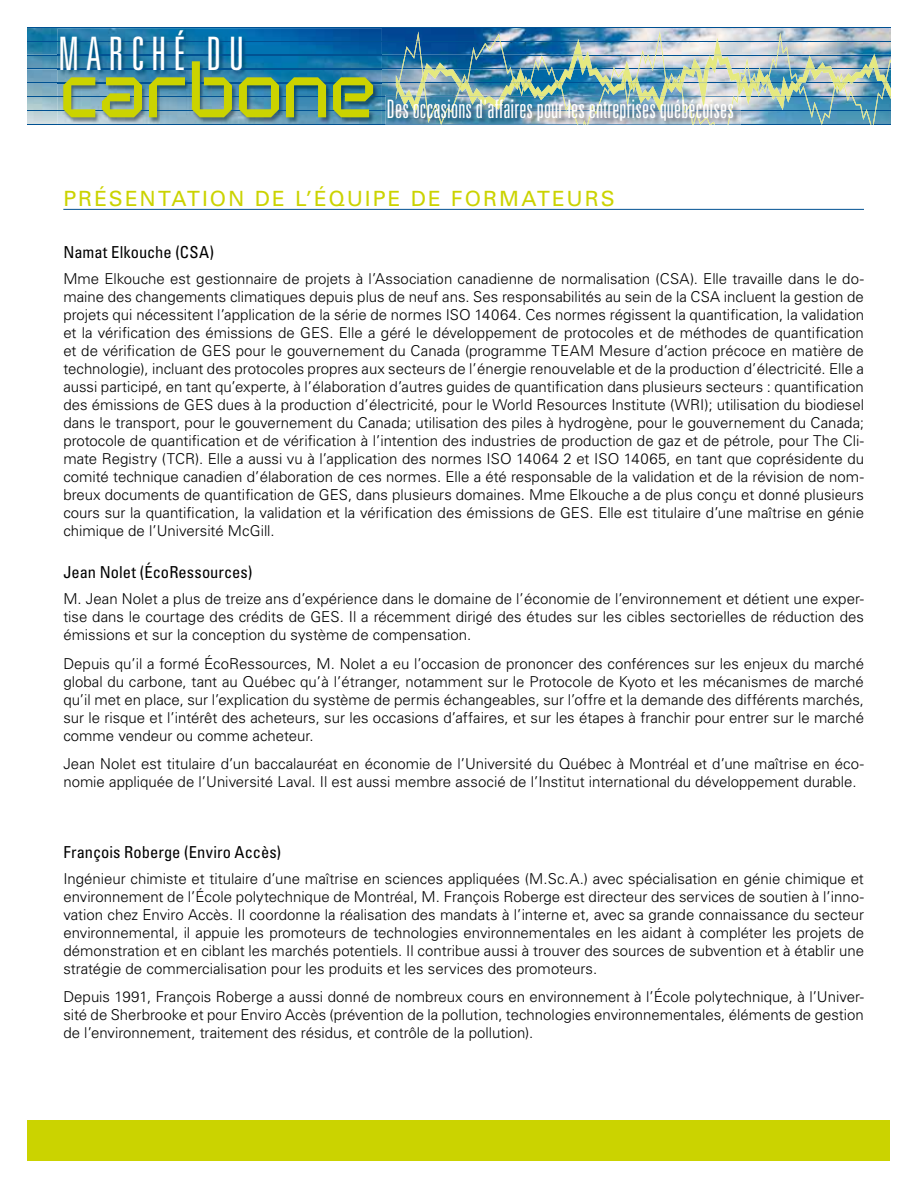
<style>
.page{position:relative;width:918px;height:1188px;background:#fff}
.page>*{position:absolute;margin:0;border:0;box-sizing:border-box;transform-origin:0 0}
.t1{font:57.6px "Blutter";color:#cbd300}
.t2{font:300 ultra-condensed 46.2px "Univers";letter-spacing:.155em;color:#fff}
.t3{font:300 ultra-condensed 25.35px "Univers";letter-spacing:.005em;color:#fff}
.t4{font:21px "Univers";letter-spacing:.095em;color:#cbd300}
.t5{font:condensed 16.5px "Univers";letter-spacing:.005em;color:#000}
.t6{font:300 15px/18px "Univers";color:#000;text-align:justify}
</style>
<div class="page">
<img style="left:27px;top:28px;width:864px;height:96px">
<hr style="left:27px;top:27px;width:864px;height:1px;background:#005192">
<hr style="left:27px;top:41px;width:864px;height:1px;background:#005192">
<hr style="left:27px;top:55px;width:864px;height:1px;background:#005192">
<hr style="left:27px;top:69px;width:864px;height:1px;background:#005192">
<hr style="left:27px;top:83px;width:864px;height:1px;background:#005192">
<hr style="left:27px;top:97px;width:864px;height:1px;background:#005192">
<hr style="left:27px;top:110px;width:864px;height:1px;background:#005192">
<hr style="left:27px;top:124px;width:864px;height:1px;background:#005192">
<img style="left:873px;top:59px;width:18px;height:65px">
<svg style="left:875px;top:110px;width:16px;height:1px"></svg>
<img style="left:738px;top:33px;width:118px;height:72px">
<img style="left:602px;top:31px;width:81px;height:64px">
<img style="left:399px;top:31px;width:157px;height:52px">
<svg style="left:416px;top:41px;width:85px;height:1px"></svg>
<svg style="left:405px;top:55px;width:106px;height:1px"></svg>
<img style="left:683px;top:38px;width:203px;height:41px">
<svg style="left:714px;top:55px;width:161px;height:1px"></svg>
<svg style="left:683px;top:69px;width:208px;height:1px"></svg>
<svg style="left:746px;top:97px;width:145px;height:1px"></svg>
<img style="left:738px;top:76px;width:107px;height:16px">
<img style="left:665px;top:78px;width:17px;height:12px">
<svg style="left:665px;top:79px;width:226px;height:8px;background:#aac2aa"></svg>
<img style="left:511px;top:39px;width:146px;height:56px">
<svg style="left:573px;top:55px;width:16px;height:1px"></svg>
<img style="left:609px;top:73px;width:28px;height:18px">
<img style="left:513px;top:77px;width:49px;height:12px">
<svg style="left:511px;top:83px;width:128px;height:1px"></svg>
<img style="left:417px;top:63px;width:65px;height:32px">
<svg style="left:402px;top:69px;width:263px;height:1px"></svg>
<img style="left:423px;top:74px;width:45px;height:8px">
<img style="left:396px;top:75px;width:16px;height:7px">
<img style="left:57px;top:29px;width:325px;height:95px">
<img style="left:57px;top:41px;width:325px;height:1px">
<img style="left:57px;top:55px;width:325px;height:1px">
<img style="left:57px;top:69px;width:325px;height:1px">
<img style="left:57px;top:83px;width:325px;height:1px">
<img style="left:57px;top:97px;width:325px;height:1px">
<img style="left:57px;top:110px;width:325px;height:1px">
<img style="left:385px;top:95px;width:356px;height:16px">
<img style="left:385px;top:97px;width:356px;height:1px">
<img style="left:385px;top:124px;width:356px;height:1px">
<img style="left:441px;top:124px;width:288px;height:1px">
<img style="left:728px;top:96px;width:11px;height:28px">
<img style="left:586px;top:96px;width:129px;height:28px">
<img style="left:601px;top:97px;width:82px;height:1px">
<img style="left:591px;top:110px;width:100px;height:1px">
<img style="left:396px;top:95px;width:190px;height:29px">
<img style="left:506px;top:97px;width:58px;height:1px">
<img style="left:427px;top:110px;width:146px;height:1px">
<img style="left:400px;top:101px;width:21px;height:13px">
<svg style="left:396px;top:82px;width:72px;height:19px"></svg>
<img style="left:638px;top:96px;width:27px;height:16px">
<svg style="left:639px;top:96px;width:26px;height:4px"></svg>
<img style="left:468px;top:95px;width:38px;height:15px">
<img style="left:469px;top:97px;width:37px;height:1px">
<img style="left:701px;top:96px;width:5px;height:13px">
<svg style="left:533px;top:96px;width:13px;height:4px"></svg>
<img style="left:510px;top:95px;width:230px;height:1px">
<div style="left:28px;top:1120px;width:862px;height:40px;background:#cbd300"></div>
<hr style="left:63px;top:209px;width:801px;height:1px;background:#005192">
<h2 class="t2" style="left:59px;top:29px;width:187px">MARCHÉ DU</h2>
<h1 class="t1" style="left:59px;top:60px;width:318px">Carbone</h1>
<h3 class="t3" style="left:387px;top:96px;width:349px">Des occasions d'affaires pour les entreprises québécoises</h3>
<h3 class="t4" style="left:63px;top:185px;width:78px">PRÉSENTATION</h3>
<h3 class="t4" style="left:255px;top:185px;width:15px">DE</h3>
<h3 class="t4" style="left:295px;top:185px;width:131px">L’ÉQUI PE DE</h3>
<h3 class="t4" style="left:451px;top:185px;width:18px">FORMATEUR</h3>
<h3 class="t4" style="left:601px;top:185px;width:16px">S</h3>
<p class="t5" style="left:63px;top:242px;width:152px">Namat Elkouche (CSA)</p>
<p class="t6" style="left:63px;top:270px;width:802px">Mme Elkouche est gestionnaire de projets à l’Association canadienne de normalisation (CSA). Elle travaille dans le do&shy;maine des changements climatiques depuis plus de neuf ans. Ses responsabilités au sein de la CSA incluent la gestion de projets qui nécessitent l’application de la série de normes ISO 14064. Ces normes régissent la quantification, la validation et la vérification des émissions de GES. Elle a géré le développement de protocoles et de méthodes de quantification et de vérification de GES pour le gouvernement du Canada (programme TEAM Mesure d’action précoce en matière de technologie), incluant des protocoles propres aux secteurs de l’énergie renouvelable et de la production d’électricité. Elle a aussi participé, en tant qu’experte, à l’élaboration d’autres guides de quantification dans plusieurs secteurs : quantification des émissions de GES dues à la production d’électricité, pour le World Resources Institute (WRI); utilisation du biodiesel dans le transport, pour le gouvernement du Canada; utilisation des piles à hydrogène, pour le gouvernement du Canada; protocole de quantification et de vérification à l’intention des industries de production de gaz et de pétrole, pour The Cli&shy;mate Registry (TCR). Elle a aussi vu à l’application des normes ISO 14064 2 et ISO 14065, en tant que coprésidente du comité technique canadien d’élaboration de ces normes. Elle a été responsable de la validation et de la révision de nom&shy;breux documents de quantification de GES, dans plusieurs domaines. Mme Elkouche a de plus conçu et donné plusieurs cours sur la quantification, la validation et la vérification des émissions de GES. Elle est titulaire d’une maîtrise en génie chimique de l’Université McGill.</p>
<p class="t5" style="left:63px;top:561px;width:191px">Jean Nolet (ÉcoRessources)</p>
<p class="t6" style="left:63px;top:589px;width:802px">M. Jean Nolet a plus de treize ans d’expérience dans le domaine de l’économie de l’environnement et détient une exper&shy;tise dans le courtage des crédits de GES. Il a récemment dirigé des études sur les cibles sectorielles de réduction des émissions et sur la conception du système de compensation.</p>
<p class="t6" style="left:63px;top:654px;width:802px">Depuis qu’il a formé ÉcoRessources, M. Nolet a eu l’occasion de prononcer des conférences sur les enjeux du marché global du carbone, tant au Québec qu’à l’étranger, notamment sur le Protocole de Kyoto et les mécanismes de marché qu’il met en place, sur l’explication du système de permis échangeables, sur l’offre et la demande des différents marchés, sur le risque et l’intérêt des acheteurs, sur les occasions d’affaires, et sur les étapes à franchir pour entrer sur le marché comme vendeur ou comme acheteur.</p>
<p class="t6" style="left:63px;top:755px;width:802px">Jean Nolet est titulaire d’un baccalauréat en économie de l’Université du Québec à Montréal et d’une maîtrise en éco&shy;nomie appliquée de l’Université Laval. Il est aussi membre associé de l’Institut international du développement durable.</p>
<p class="t5" style="left:63px;top:841px;width:219px">François Roberge (Enviro Accès)</p>
<p class="t6" style="left:63px;top:869px;width:802px">Ingénieur chimiste et titulaire d’une maîtrise en sciences appliquées (M.Sc.A.) avec spécialisation en génie chimique et environnement de l’École polytechnique de Montréal, M. François Roberge est directeur des services de soutien à l’inno&shy;vation chez Enviro Accès. Il coordonne la réalisation des mandats à l’interne et, avec sa grande connaissance du secteur environnemental, il appuie les promoteurs de technologies environnementales en les aidant à compléter les projets de démonstration et en ciblant les marchés potentiels. Il contribue aussi à trouver des sources de subvention et à établir une stratégie de commercialisation pour les produits et les services des promoteurs.</p>
<p class="t6" style="left:63px;top:988px;width:802px">Depuis 1991, François Roberge a aussi donné de nombreux cours en environnement à l’École polytechnique, à l’Univer&shy;sité de Sherbrooke et pour Enviro Accès (prévention de la pollution, technologies environnementales, éléments de gestion de l’environnement, traitement des résidus, et contrôle de la pollution).</p>
</div>
